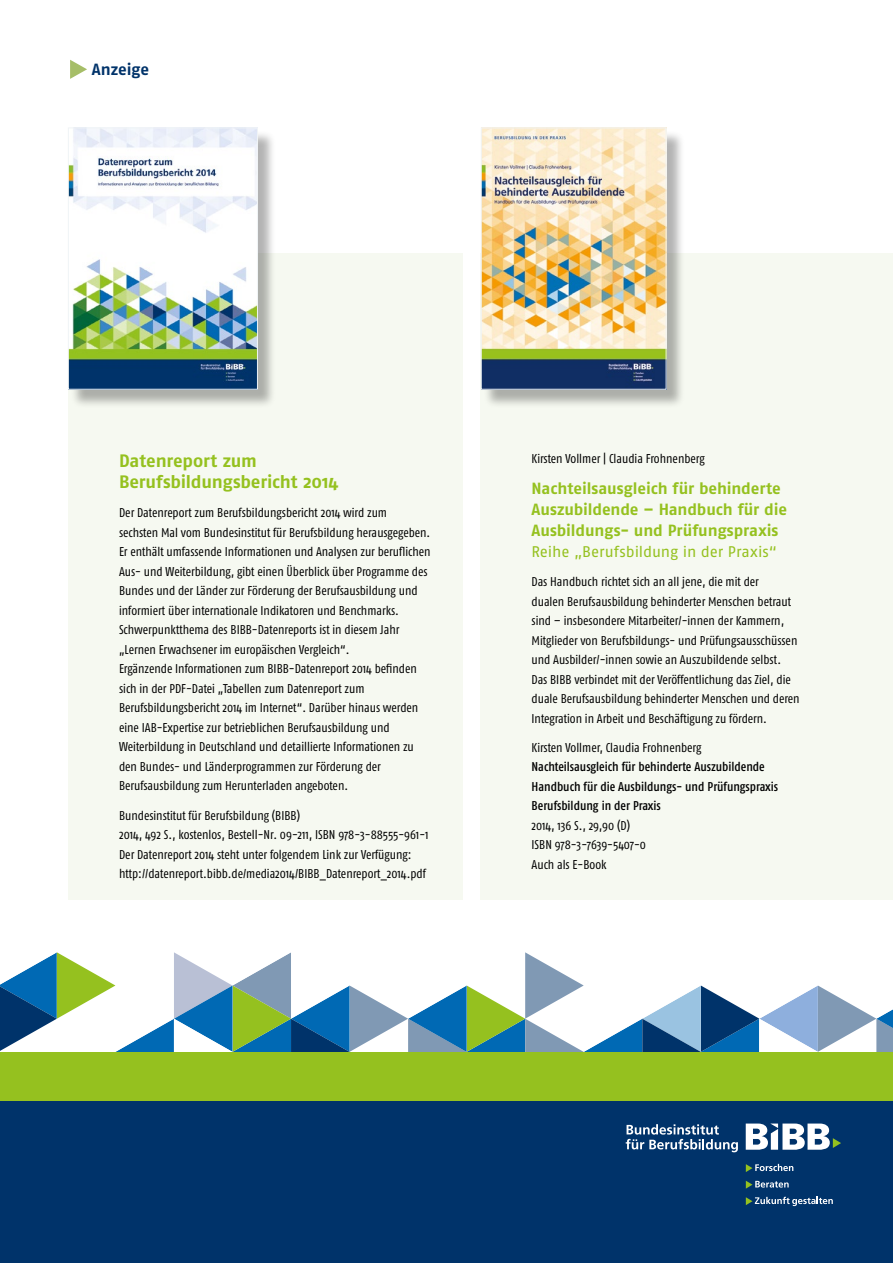
<style>
.page{position:relative;width:893px;height:1263px;background:#fff}
.page>*{position:absolute;margin:0;border:0;box-sizing:border-box;transform-origin:0 0}
.t1{font:700 18px/21px "Fago No";letter-spacing:-.01em;color:#95c11f}
.t2{font:700 16.2px/21px "Fago No";letter-spacing:-.005em;color:#95c11f}
.t3{font:700 16.2px "Fago No";letter-spacing:-.005em;color:#00336a}
.t4{font:15.45px "Fago No";letter-spacing:-.005em;color:#95c11f}
.t5{font:12.75px/19.5px "Fago Co";color:#000}
.t6{font:12.75px/19.5px "Fago Co Med";color:#000}
</style>
<div class="page">
<svg style="left:70px;top:60px;width:17px;height:19px"></svg>
<svg style="left:0;top:952px;width:893px;height:100px"></svg>
<div style="left:0;top:1052px;width:893px;height:49px;background:#95c11f"></div>
<div style="left:0;top:1101px;width:893px;height:162px;background:#00336a"></div>
<svg style="left:746px;top:1123px;width:95px;height:27px"></svg>
<svg style="left:626px;top:1124px;width:112px;height:28px"></svg>
<svg style="left:746px;top:1164px;width:47px;height:8px"></svg>
<svg style="left:746px;top:1181px;width:43px;height:7px"></svg>
<svg style="left:746px;top:1197px;width:87px;height:9px"></svg>
<div style="left:68px;top:253px;width:394px;height:646px;background:#f6f9f1"></div>
<div style="left:481px;top:253px;width:412px;height:646px;background:#f6f9f1"></div>
<div style="left:483px;top:130px;width:202px;height:278px;background:#000;opacity:.3"></div>
<img style="left:483px;top:130px;width:181px;height:258px">
<div style="left:481px;top:128px;width:185px;height:262px;border:1px solid #f0f4f6"></div>
<div style="left:70px;top:130px;width:207px;height:278px;background:#000;opacity:.3"></div>
<img style="left:70px;top:130px;width:186px;height:258px">
<div style="left:68px;top:128px;width:190px;height:262px;border:1px solid #f0f4f6"></div>
<p class="t3" style="left:92px;top:59px;width:59px">Anzeige</p>
<h1 class="t1" style="left:119px;top:450px;width:221px">Datenreport zum<br>Berufsbildungsbericht 2014</h1>
<p class="t5" style="left:119px;top:503px;width:313px">Der Datenreport zum Berufsbildungsbericht 2014 wird zum<br>sechsten Mal vom Bundesinstitut für Berufsbildung herausgegeben.<br>Er enthält umfassende Informationen und Analysen zur beruflichen Aus- und Weiterbildung, gibt einen Überblick über Programme des Bundes und der Länder zur Förderung der Berufsausbildung und informiert über internationale Indikatoren und Benchmarks.<br>Schwerpunktthema des BIBB-Datenreports ist in diesem Jahr „Lernen Erwachsener im europäischen Vergleich“.<br>Ergänzende Informationen zum BIBB-Datenreport 2014 befinden sich in der PDF-Datei „Tabellen zum Datenreport zum Berufsbildungsbericht 2014 im Internet“. Darüber hinaus werden eine IAB-Expertise zur betrieblichen Berufsausbildung und Weiterbildung in Deutschland und detaillierte Informationen zu den Bundes- und Länderprogrammen zur Förderung der Berufsausbildung zum Herunterladen angeboten.</p>
<p class="t5" style="left:119px;top:805px;width:311px">Bundesinstitut für Berufsbildung (BIBB)<br>2014, 492 S., kostenlos, Bestell-Nr. 09-211, ISBN 978-3-88555-961-1<br>Der Datenreport 2014 steht unter folgendem Link zur Verfügung: http://datenreport.bibb.de/media2014/BIBB_Datenreport_2014.pdf</p>
<p class="t5" style="left:531px;top:449px;width:175px">Kirsten Vollmer | Claudia Frohnenberg</p>
<p class="t2" style="left:531px;top:477px;width:257px">Nachteilsausgleich für behinderte<br>Auszubildende – Handbuch für die<br>Ausbildungs- und Prüfungspraxis</p>
<p class="t4" style="left:531px;top:543px;width:247px">Reihe „Berufsbildung in der Praxis“</p>
<p class="t5" style="left:531px;top:572px;width:270px">Das Handbuch richtet sich an all jene, die mit der<br>dualen Berufsausbildung behinderter Menschen betraut sind – insbesondere Mitarbeiter/-innen der Kammern, Mitglieder von Berufsbildungs- und Prüfungsausschüssen und Ausbilder/-innen sowie an Auszubildende selbst.<br>Das BIBB verbindet mit der Veröffentlichung das Ziel, die duale Berufsausbildung behinderter Menschen und deren Integration in Arbeit und Beschäftigung zu fördern.</p>
<p class="t5" style="left:531px;top:737px;width:171px">Kirsten Vollmer, Claudia Frohnenberg</p>
<p class="t6" style="left:531px;top:757px;width:248px">Nachteilsausgleich für behinderte Auszubildende<br>Handbuch für die Ausbildungs- und Prüfungspraxis<br>Berufsbildung in der Praxis</p>
<p class="t5" style="left:531px;top:815px;width:116px">2014, 136 S., 29,90 (D)<br>ISBN 978-3-7639-5407-0<br>Auch als E-Book</p>
</div>
